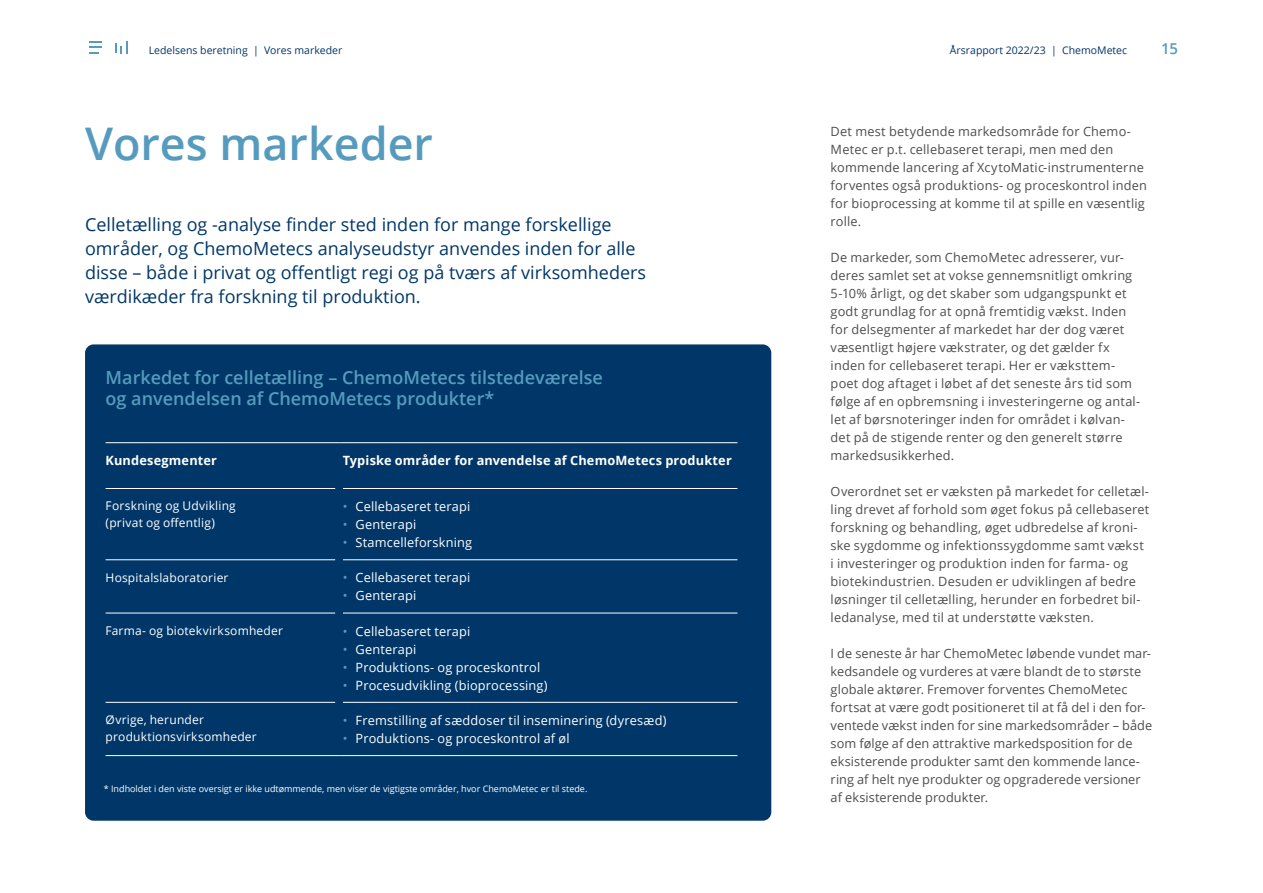
<style>
.page{position:relative;width:1263px;height:893px;background:#fff}
.page>*{position:absolute;margin:0;border:0;box-sizing:border-box;transform-origin:0 0}
.t1{font:600 45px "Open Sans";color:#569bbe}
.t2{font:18px/24px "Open Sans";color:#003768}
.t3{font:600 18px/21px "Open Sans";color:#569bbe}
.t4{font:600 15px "Open Sans";color:#569bbe}
.t5{font:12.75px/18px "Open Sans";letter-spacing:.01em;color:#4d4d4f}
.t6{font:12.75px "Open Sans";letter-spacing:.015em;color:#fff}
.t7{font:700 12.75px "Open Sans";letter-spacing:.015em;color:#fff}
.t8{font:12px/16.5px "Open Sans";letter-spacing:.015em;color:#fff}
.t9{font:10.5px "Open Sans";color:#003768}
.t10{font:9px "Open Sans";color:#fff}
.s1{color:#569bbe}
</style>
<div class="page">
<div style="left:85px;top:344px;width:686px;height:477px;background:#003768;border-radius:9px"></div>
<hr style="left:0;top:87px;width:1px;height:742px;background:#e4ebf2">
<hr style="left:106px;top:488px;width:229px;height:1px;background:#fff">
<hr style="left:343px;top:488px;width:394px;height:1px;background:#fff">
<hr style="left:106px;top:559px;width:229px;height:1px;background:#fff">
<hr style="left:343px;top:559px;width:394px;height:1px;background:#fff">
<hr style="left:106px;top:613px;width:229px;height:1px;background:#fff">
<hr style="left:343px;top:613px;width:394px;height:1px;background:#fff">
<hr style="left:106px;top:702px;width:229px;height:1px;background:#fff">
<hr style="left:343px;top:702px;width:394px;height:1px;background:#fff">
<hr style="left:106px;top:755px;width:233px;height:1px;background:#fff">
<hr style="left:339px;top:755px;width:398px;height:1px;background:#fff">
<hr style="left:106px;top:442px;width:233px;height:1px;background:#fff">
<hr style="left:339px;top:442px;width:398px;height:1px;background:#fff">
<svg style="left:90px;top:41px;width:12px;height:12px"></svg>
<svg style="left:115px;top:41px;width:12px;height:12px"></svg>
<p class="t9" style="left:149px;top:43px;width:195px">Ledelsens beretning | Vores markeder</p>
<p class="t9" style="left:950px;top:43px;width:179px">Årsrapport 2022/23 | ChemoMetec</p>
<p class="t4" style="left:1161px;top:38px;width:18px">15</p>
<h1 class="t1" style="left:85px;top:113px;width:349px">Vores markeder</h1>
<p class="t2" style="left:85px;top:212px;width:562px">Celletælling og -analyse finder sted inden for mange forskellige områder, og ChemoMetecs analyseudstyr anvendes inden for alle disse – både i privat og offentligt regi og på tværs af virksomheders værdikæder fra forskning til produktion.</p>
<h2 class="t3" style="left:106px;top:366px;width:499px">Markedet for celletælling – ChemoMetecs tilstedeværelse og anvendelsen af ChemoMetecs produkter*</h2>
<p class="t7" style="left:106px;top:452px;width:113px">Kundesegmenter</p>
<p class="t7" style="left:343px;top:452px;width:390px">Typiske områder for anvendelse af ChemoMetecs produkter</p>
<p class="t8" style="left:106px;top:497px;width:132px">Forskning og Udvikling (privat og offentlig)</p>
<p class="t6" style="left:343px;top:498px;width:129px"><span class="s1">•</span> Cellebaseret terapi</p>
<p class="t6" style="left:343px;top:516px;width:75px"><span class="s1">•</span> Genterapi</p>
<p class="t6" style="left:343px;top:534px;width:131px"><span class="s1">•</span> Stamcelleforskning</p>
<p class="t8" style="left:106px;top:569px;width:124px">Hospitalslaboratorier</p>
<p class="t6" style="left:343px;top:569px;width:129px"><span class="s1">•</span> Cellebaseret terapi</p>
<p class="t6" style="left:343px;top:587px;width:75px"><span class="s1">•</span> Genterapi</p>
<p class="t8" style="left:106px;top:622px;width:179px">Farma- og biotekvirksomheder</p>
<p class="t6" style="left:343px;top:622px;width:129px"><span class="s1">•</span> Cellebaseret terapi</p>
<p class="t6" style="left:343px;top:640px;width:75px"><span class="s1">•</span> Genterapi</p>
<p class="t6" style="left:343px;top:658px;width:199px"><span class="s1">•</span> Produktions- og proceskontrol</p>
<p class="t6" style="left:343px;top:676px;width:206px"><span class="s1">•</span> Procesudvikling (bioprocessing)</p>
<p class="t8" style="left:106px;top:711px;width:153px">Øvrige, herunder produktionsvirksomheder</p>
<p class="t6" style="left:343px;top:711px;width:325px"><span class="s1">•</span> Fremstilling af sæddoser til inseminering (dyresæd)</p>
<p class="t6" style="left:343px;top:729px;width:228px"><span class="s1">•</span> Produktions- og proceskontrol af øl</p>
<p class="t10" style="left:104px;top:783px;width:485px">* Indholdet i den viste oversigt er ikke udtømmende, men viser de vigtigste områder, hvor ChemoMetec er til stede.</p>
<p class="t5" style="left:831px;top:122px;width:318px">Det mest betydende markedsområde for Chemo-Metec er p.t. cellebaseret terapi, men med den kommende lancering af XcytoMatic-instrumenterne forventes også produktions- og proceskontrol inden for bioprocessing at komme til at spille en væsentlig rolle.</p>
<p class="t5" style="left:831px;top:248px;width:311px">De markeder, som ChemoMetec adresserer, vur&shy;deres samlet set at vokse gennemsnitligt omkring 5-10% årligt, og det skaber som udgangspunkt et godt grundlag for at opnå fremtidig vækst. Inden for delsegmenter af markedet har der dog været væsentligt højere vækstrater, og det gælder fx inden for cellebaseret terapi. Her er væksttem&shy;poet dog aftaget i løbet af det seneste års tid som følge af en opbremsning i investeringerne og antal&shy;let af børsnoteringer inden for området i kølvan&shy;det på de stigende renter og den generelt større markedsusikkerhed.</p>
<p class="t5" style="left:831px;top:482px;width:320px">Overordnet set er væksten på markedet for celletæl&shy;ling drevet af forhold som øget fokus på cellebaseret forskning og behandling, øget udbredelse af kroni&shy;ske sygdomme og infektionssygdomme samt vækst i investeringer og produktion inden for farma- og biotekindustrien. Desuden er udviklingen af bedre løsninger til celletælling, herunder en forbedret bil&shy;ledanalyse, med til at understøtte væksten.</p>
<p class="t5" style="left:831px;top:644px;width:323px">I de seneste år har ChemoMetec løbende vundet mar&shy;kedsandele og vurderes at være blandt de to største globale aktører. Fremover forventes ChemoMetec fortsat at være godt positioneret til at få del i den for&shy;ventede vækst inden for sine markedsområder – både som følge af den attraktive markedsposition for de eksisterende produkter samt den kommende lance&shy;ring af helt nye produkter og opgraderede versioner af eksisterende produkter.</p>
</div>
